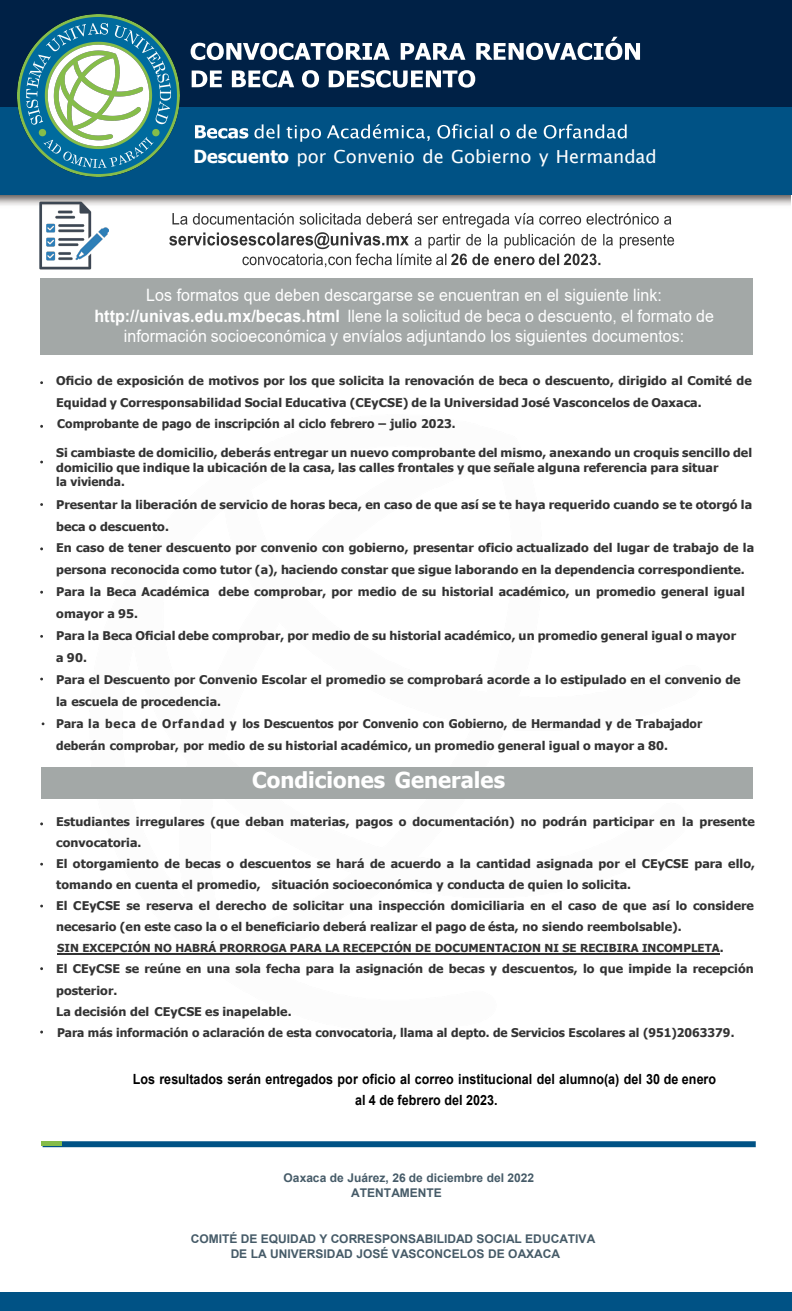
<style>
.page{position:relative;width:792px;height:1311px;background:#fff}
.page>*{position:absolute;margin:0;border:0;box-sizing:border-box;transform-origin:0 0}
.t1{font:700 22px "Tahoma";color:#fff}
.t2{font:18px "Lucida Sans Unicode";color:#fff}
.t3{font:17px/20.3px "Arial";letter-spacing:.005em;color:#fff;text-align:center;scale:.94 1}
.t4{font:700 14px/20.5px "Arial";color:#000;text-align:center;scale:.89 1}
.t5{font:700 12px/22px "Tahoma";letter-spacing:.005em;color:#333;scale:1.04 1}
.t6{font:700 12px/14.6px "Arial";color:#465b68}
.t7{font:700 11px "Tahoma";color:#333;scale:1.04 1}
.s1{font-family:"Tahoma";font-weight:700}
.s2{font-weight:700}
.s3{font-size:12px}
</style>
<div class="page">
<div style="left:0;top:1292px;width:792px;height:18px;background:#005285"></div>
<svg style="left:43px;top:1141px;width:713px;height:6px;background:#0b5989"></svg>
<hr style="left:41px;top:1141px;width:21px;height:4px;background:#85bc49">
<hr style="left:57px;top:953px;width:663px;height:1px;background:#333">
<div style="left:40px;top:278px;width:713px;height:77px;background:#a3a8a7"></div>
<img style="left:0;top:185px;width:792px;height:85px">
<svg style="left:169px;top:213px;width:505px;height:54px"></svg>
<img style="left:0;top:0;width:792px;height:185px">
<svg style="left:195px;top:125px;width:53px;height:14px"></svg>
<svg style="left:254px;top:124px;width:25px;height:14px"></svg>
<svg style="left:287px;top:125px;width:34px;height:17px"></svg>
<svg style="left:327px;top:124px;width:103px;height:17px;background:#3978a0"></svg>
<svg style="left:437px;top:124px;width:56px;height:15px"></svg>
<svg style="left:500px;top:128px;width:10px;height:10px"></svg>
<svg style="left:517px;top:124px;width:20px;height:14px"></svg>
<svg style="left:544px;top:124px;width:83px;height:15px"></svg>
<svg style="left:191px;top:43px;width:199px;height:17px"></svg>
<svg style="left:401px;top:43px;width:64px;height:17px"></svg>
<svg style="left:476px;top:37px;width:164px;height:23px"></svg>
<svg style="left:192px;top:70px;width:127px;height:18px"></svg>
<svg style="left:329px;top:70px;width:146px;height:18px"></svg>
<div style="left:41px;top:767px;width:712px;height:32px;background:#a3a8a7"></div>
<img style="left:18px;top:15px;width:161px;height:161px">
<h2 class="t2" style="left:194px;top:142px;width:465px"><span class="s1">Descuento</span> por Convenio de Gobierno y Hermandad</h2>
<p class="t3" style="left:94px;top:285px;width:661px">Los formatos que deben descargarse se encuentran en el siguiente link: <span class="s2">http://univas.edu.mx/becas.html</span> llene la solicitud de beca o descuento, el formato de información socioeconómica y envíalos adjuntando los siguientes documentos:</p>
<p class="t5" style="left:56px;top:369px;width:670px">Oficio de exposición de motivos por los que solicita la renovación de beca o descuento, dirigido al Comité de<br>Equidad y Corresponsabilidad Social Educativa (CEyCSE) de la Universidad José Vasconcelos de Oaxaca.<br>Comprobante de pago de inscripción al ciclo febrero – julio 2023.</p>
<p class="t5" style="left:56px;top:445px;width:671px;line-height:14.5px">Si cambiaste de domicilio, deberás entregar un nuevo comprobante del mismo, anexando un croquis sencillo del domicilio que indique la ubicación de la casa, las calles frontales y que señale alguna referencia para situar<br>la vivienda.</p>
<p class="t5" style="left:56px;top:492px;width:673px">Presentar la liberación de servicio de horas beca, en caso de que así se te haya requerido cuando se te otorgó la beca o descuento.<br>En caso de tener descuento por convenio con gobierno, presentar oficio actualizado del lugar de trabajo de la persona reconocida como tutor (a), haciendo constar que sigue laborando en la dependencia correspondiente.<br>Para la Beca Académica debe comprobar, por medio de su historial académico, un promedio general igual omayor a 95.<br>Para la Beca Oficial debe comprobar, por medio de su historial académico, un promedio general igual o mayor<br>a 90.<br>Para el Descuento por Convenio Escolar el promedio se comprobará acorde a lo estipulado en el convenio de la escuela de procedencia.<br>Para la beca de Orfandad y los Descuentos por Convenio con Gobierno, de Hermandad y de Trabajador deberán comprobar, por medio de su historial académico, un promedio general igual o mayor a 80.</p>
<h1 class="t1" style="left:252px;top:765px;width:254px">Condiciones Generales</h1>
<p class="t5" style="left:56px;top:811px;width:673px;line-height:21px">Estudiantes irregulares (que deban materias, pagos o documentación) no podrán participar en la presente convocatoria.<br>El otorgamiento de becas o descuentos se hará de acuerdo a la cantidad asignada por el CEyCSE para ello, tomando en cuenta el promedio, situación socioeconómica y conducta de quien lo solicita.<br>El CEyCSE se reserva el derecho de solicitar una inspección domiciliaria en el caso de que así lo considere necesario (en este caso la o el beneficiario deberá realizar el pago de ésta, no siendo reembolsable).</p>
<p class="t7" style="left:57px;top:940px;width:642px">SIN EXCEPCIÓN NO HABRÁ PRORROGA PARA LA RECEPCIÓN DE DOCUMENTACION NI SE RECIBIRA INCOMPLETA<span class="s3">.</span></p>
<p class="t5" style="left:56px;top:957px;width:672px;line-height:21px">El CEyCSE se reúne en una sola fecha para la asignación de becas y descuentos, lo que impide la recepción posterior.<br>La decisión del CEyCSE es inapelable.<br>Para más información o aclaración de esta convocatoria, llama al depto. de Servicios Escolares al (951)2063379.</p>
<p class="t4" style="left:133px;top:1069px;width:657px">Los resultados serán entregados por oficio al correo institucional del alumno(a) del 30 de enero al 4 de febrero del 2023.</p>
<p class="t6" style="left:351px;top:1170px;width:184px;text-indent:-68px">Oaxaca de Juárez, 26 de diciembre del 2022<br>ATENTAMENTE</p>
<p class="t6" style="left:191px;top:1231px;width:406px;text-align:center">COMITÉ DE EQUIDAD Y CORRESPONSABILIDAD SOCIAL EDUCATIVA<br>DE LA UNIVERSIDAD JOSÉ VASCONCELOS DE OAXACA</p>
</div>
